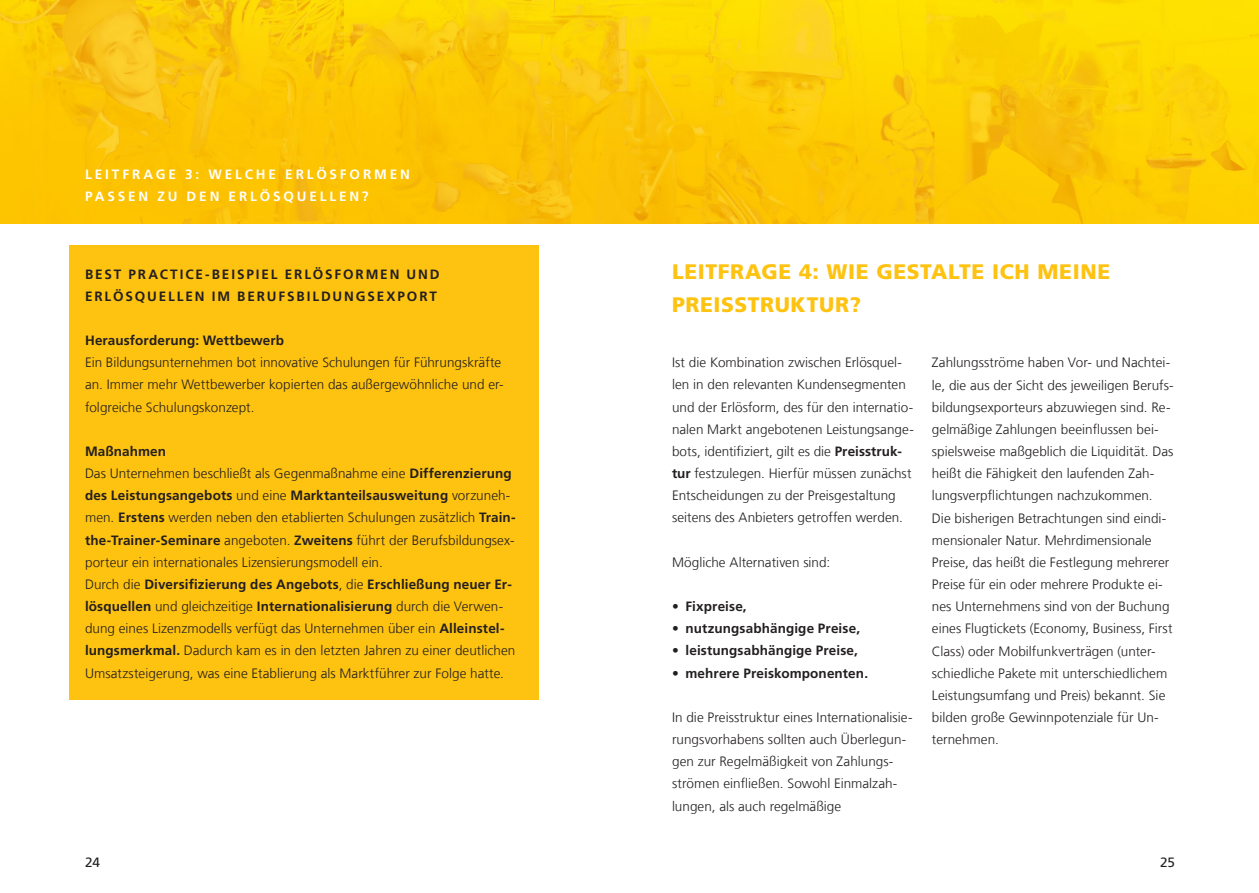
<style>
.page{position:relative;width:1259px;height:893px;background:#fff}
.page>*{position:absolute;margin:0;border:0;box-sizing:border-box;transform-origin:0 0}
.t1{font:900 21px/33.3px "Frutiger LT Com";letter-spacing:.03em;color:#fec210}
.t2{font:300 13.5px/22.2px "Frutiger LT Com";letter-spacing:.005em;color:#231f20}
.t3{font:700 13.5px "Frutiger LT Com";letter-spacing:.015em;color:#231f20}
.t4{font:700 13.5px/22.2px "Frutiger LT Com";letter-spacing:.14em;color:#231f20}
.t5{font:700 13.5px/22.2px "Frutiger LT Com";letter-spacing:.215em;color:#fff}
.t6{font:13.5px "Frutiger LT Com";color:#231f20}
.s1{font-weight:700}
</style>
<div class="page">
<img style="left:0;top:0;width:1259px;height:223px">
<div style="left:69px;top:245px;width:469px;height:455px;background:#fec210"></div>
<p class="t5" style="left:85px;top:163px;width:326px">LEITFRAGE 3: WELCHE ERLÖSFORMEN<br>PASSEN ZU DEN ERLÖSQUELLEN?</p>
<p class="t4" style="left:85px;top:263px;width:356px">BEST PRACTICE-BEISPIEL ERLÖSFORMEN UND<br>ERLÖSQUELLEN IM BERUFSBILDUNGSEXPORT</p>
<p class="t3" style="left:85px;top:333px;width:201px">Herausforderung: Wettbewerb</p>
<p class="t2" style="left:85px;top:352px;width:420px">Ein Bildungsunternehmen bot innovative Schulungen für Führungskräfte an. Immer mehr Wettbewerber kopierten das außergewöhnliche und er&shy;folgreiche Schulungskonzept.</p>
<p class="t2" style="left:85px;top:440px;width:432px"><span class="s1">Maßnahmen<br></span>Das Unternehmen beschließt als Gegenmaßnahme eine <span class="s1">Differenzierung des Leistungsangebots</span> und eine <span class="s1">Marktanteilsausweitung</span> vorzuneh&shy;men. <span class="s1">Erstens</span> werden neben den etablierten Schulungen zusätzlich <span class="s1">Train&shy;the-Trainer-Seminare</span> angeboten. <span class="s1">Zweitens</span> führt der Berufsbildungsex&shy;porteur ein internationales Lizensierungsmodell ein.<br>Durch die <span class="s1">Diversifizierung des Angebots</span>, die <span class="s1">Erschließung neuer Er&shy;lösquellen</span> und gleichzeitige <span class="s1">Internationalisierung</span> durch die Verwen&shy;dung eines Lizenzmodells verfügt das Unternehmen über ein <span class="s1">Alleinstel&shy;lungsmerkmal.</span> Dadurch kam es in den letzten Jahren zu einer deutlichen Umsatzsteigerung, was eine Etablierung als Marktführer zur Folge hatte.</p>
<h1 class="t1" style="left:672px;top:255px;width:440px">LEITFRAGE 4: WIE GESTALTE ICH MEINE<br>PREISSTRUKTUR?</h1>
<p class="t2" style="left:672px;top:352px;width:243px">Ist die Kombination zwischen Erlösquel&shy;len in den relevanten Kundensegmenten und der Erlösform, des für den internatio&shy;nalen Markt angebotenen Leistungsange&shy;bots, identifiziert, gilt es die <span class="s1">Preisstruk&shy;tur</span> festzulegen. Hierfür müssen zunächst Entscheidungen zu der Preisgestaltung seitens des Anbieters getroffen werden.</p>
<p class="t2" style="left:672px;top:551px;width:160px">Mögliche Alternativen sind:</p>
<p class="t3" style="left:672px;top:598px;width:76px">• Fixpreise,</p>
<p class="t3" style="left:672px;top:621px;width:190px">• nutzungsabhängige Preise,</p>
<p class="t3" style="left:672px;top:643px;width:187px">• leistungsabhängige Preise,</p>
<p class="t3" style="left:672px;top:665px;width:197px">• mehrere Preiskomponenten.</p>
<p class="t2" style="left:672px;top:706px;width:242px">In die Preisstruktur eines Internationalisie&shy;rungsvorhabens sollten auch Überlegun&shy;gen zur Regelmäßigkeit von Zahlungs&shy;strömen einfließen. Sowohl Einmalzah&shy;lungen, als auch regelmäßige</p>
<p class="t2" style="left:932px;top:352px;width:243px">Zahlungsströme haben Vor- und Nachtei&shy;le, die aus der Sicht des jeweiligen Berufs&shy;bildungsexporteurs abzuwiegen sind. Re&shy;gelmäßige Zahlungen beeinflussen bei&shy;spielsweise maßgeblich die Liquidität. Das heißt die Fähigkeit den laufenden Zah&shy;lungsverpflichtungen nachzukommen.<br>Die bisherigen Betrachtungen sind eindi&shy;mensionaler Natur. Mehrdimensionale Preise, das heißt die Festlegung mehrerer Preise für ein oder mehrere Produkte ei&shy;nes Unternehmens sind von der Buchung eines Flugtickets (Economy, Business, First Class) oder Mobilfunkverträgen (unter&shy;schiedliche Pakete mit unterschiedlichem Leistungsumfang und Preis) bekannt. Sie bilden große Gewinnpotenziale für Un&shy;ternehmen.</p>
<p class="t6" style="left:85px;top:854px;width:16px">24</p>
<p class="t6" style="left:1160px;top:854px;width:16px">25</p>
</div>
